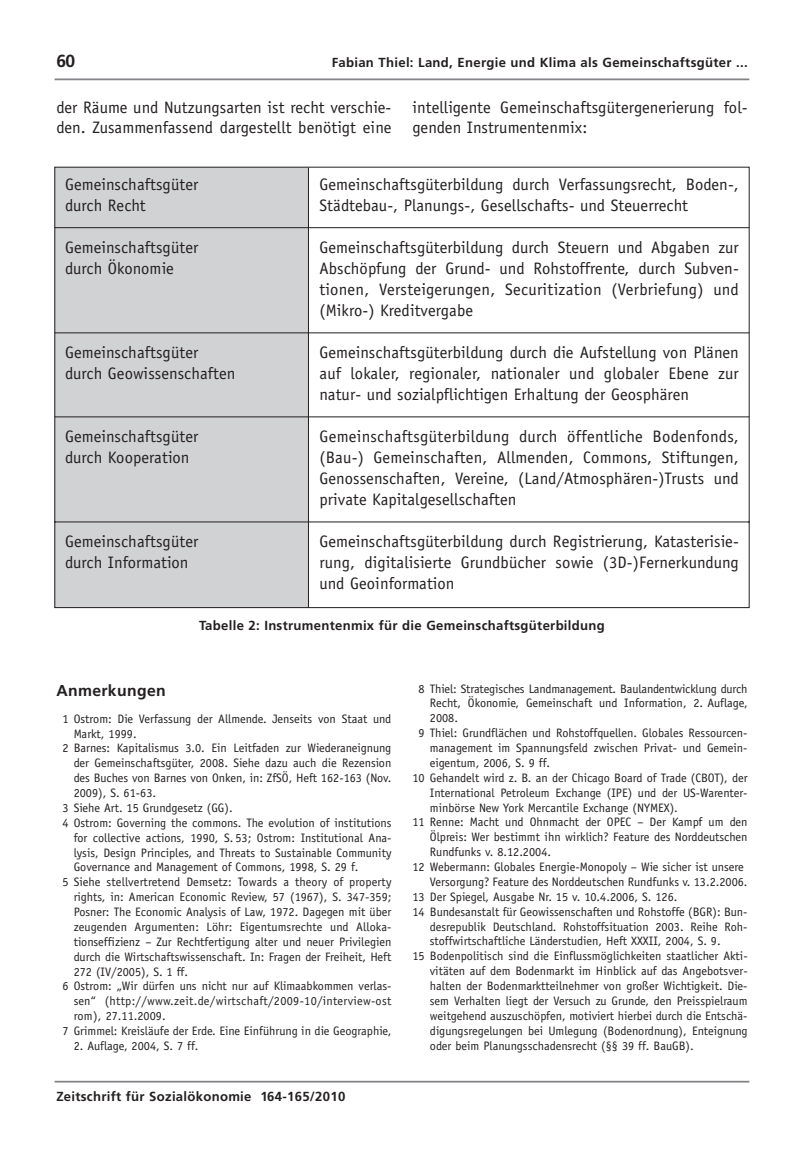
<style>
.page{position:relative;width:804px;height:1171px;background:#fff}
.page>*{position:absolute;margin:0;border:0;box-sizing:border-box;transform-origin:0 0}
.t1{font:700 17.5px "Frutiger";color:#231f20}
.t2{font:16.62px/21px "Officina Sans";letter-spacing:.005em;color:#231f20}
.t3{font:700 15.75px "Frutiger";letter-spacing:.02em;color:#231f20}
.t4{font:700 13.12px "Frutiger";letter-spacing:.02em;color:#231f20}
.t5{font:12.25px "Officina Sans";color:#231f20}
.t6{font:12.25px "Officina Sans";letter-spacing:.025em;color:#231f20}
.s1{color:#fff}
</style>
<div class="page">
<hr style="left:55px;top:78px;width:694px;height:2px;background:#808285">
<hr style="left:55px;top:1081px;width:694px;height:1px;background:#808285">
<svg style="left:54px;top:167px;width:695px;height:441px"></svg>
<h1 class="t1" style="left:56px;top:54px;width:20px">60</h1>
<p class="t4" style="left:332px;top:57px;width:417px">Fabian Thiel: Land, Energie und Klima als Gemeinschaftsgüter ...</p>
<h2 class="t2" style="left:56px;top:99px;width:336px;line-height:19.9px">der Räume und Nutzungsarten ist recht verschie&shy;den. Zusammenfassend dargestellt benötigt eine</h2>
<h2 class="t2" style="left:412px;top:99px;width:336px;line-height:19.9px">intelligente Gemeinschaftsgütergenerierung fol&shy;genden Instrumentenmix:</h2>
<h2 class="t2" style="left:65px;top:175px;width:135px">Gemeinschaftsgüter durch Recht</h2>
<h2 class="t2" style="left:65px;top:238px;width:135px">Gemeinschaftsgüter durch Ökonomie</h2>
<h2 class="t2" style="left:65px;top:343px;width:172px">Gemeinschaftsgüter durch Geowissenschaften</h2>
<h2 class="t2" style="left:65px;top:427px;width:135px">Gemeinschaftsgüter durch Kooperation</h2>
<h2 class="t2" style="left:65px;top:532px;width:135px">Gemeinschaftsgüter durch Information</h2>
<h2 class="t2" style="left:319px;top:175px;width:421px">Gemeinschaftsgüterbildung durch Verfassungsrecht, Boden-,<br>Städtebau-, Planungs-, Gesellschafts- und Steuerrecht</h2>
<h2 class="t2" style="left:319px;top:238px;width:421px;text-align:justify">Gemeinschaftsgüterbildung durch Steuern und Abgaben zur Abschöpfung der Grund- und Rohstoffrente, durch Subven&shy;tionen, Versteigerungen, Securitization (Verbriefung) und (Mikro-) Kreditvergabe</h2>
<h2 class="t2" style="left:319px;top:343px;width:421px;text-align:justify">Gemeinschaftsgüterbildung durch die Aufstellung von Plänen auf lokaler, regionaler, nationaler und globaler Ebene zur natur- und sozialpflichtigen Erhaltung der Geosphären</h2>
<h2 class="t2" style="left:319px;top:427px;width:421px;text-align:justify">Gemeinschaftsgüterbildung durch öffentliche Bodenfonds, (Bau-) Gemeinschaften, Allmenden, Commons, Stiftungen, Genossenschaften, Vereine, (Land/Atmosphären-)Trusts und private Kapitalgesellschaften</h2>
<h2 class="t2" style="left:319px;top:532px;width:421px;text-align:justify">Gemeinschaftsgüterbildung durch Registrierung, Katasterisie&shy;rung, digitalisierte Grundbücher sowie (3D-)Fernerkundung und Geoinformation</h2>
<p class="t4" style="left:199px;top:620px;width:407px">Tabelle 2: Instrumentenmix für die Gemeinschaftsgüterbildung</p>
<p class="t3" style="left:56px;top:684px;width:111px">Anmerkungen</p>
<p class="t5" style="left:56px;top:714px;width:336px"><span class="s1">0</span>1 Ostrom: Die Verfassung der Allmende. Jenseits von Staat und</p>
<p class="t5" style="left:74px;top:728px;width:64px">Markt, 1999.</p>
<p class="t5" style="left:56px;top:743px;width:336px"><span class="s1">0</span>2 Barnes: Kapitalismus 3.0. Ein Leitfaden zur Wiederaneignung</p>
<p class="t5" style="left:74px;top:758px;width:319px">der Gemeinschaftsgüter, 2008. Siehe dazu auch die Rezension</p>
<p class="t5" style="left:74px;top:773px;width:319px">des Buches von Barnes von Onken, in: ZfSÖ, Heft 162-163 (Nov.</p>
<p class="t5" style="left:74px;top:788px;width:84px">2009), S. 61-63.</p>
<p class="t5" style="left:56px;top:803px;width:178px"><span class="s1">0</span>3 Siehe Art. 15 Grundgesetz (GG).</p>
<p class="t5" style="left:56px;top:818px;width:336px"><span class="s1">0</span>4 Ostrom: Governing the commons. The evolution of institutions</p>
<p class="t5" style="left:74px;top:833px;width:319px">for collective actions, 1990, S. 53; Ostrom: Institutional Ana-</p>
<p class="t5" style="left:74px;top:847px;width:319px">lysis, Design Principles, and Threats to Sustainable Community</p>
<p class="t5" style="left:74px;top:862px;width:286px">Governance and Management of Commons, 1998, S. 29 f.</p>
<p class="t5" style="left:56px;top:877px;width:336px"><span class="s1">0</span>5 Siehe stellvertretend Demsetz: Towards a theory of property</p>
<p class="t5" style="left:74px;top:892px;width:319px">rights, in: American Economic Review, 57 (1967), S. 347-359;</p>
<p class="t5" style="left:74px;top:907px;width:319px">Posner: The Economic Analysis of Law, 1972. Dagegen mit über</p>
<p class="t5" style="left:74px;top:922px;width:319px">zeugenden Argumenten: Löhr: Eigentumsrechte und Alloka-</p>
<p class="t5" style="left:74px;top:937px;width:319px">tionseffizienz – Zur Rechtfertigung alter und neuer Privilegien</p>
<p class="t5" style="left:74px;top:952px;width:319px">durch die Wirtschaftswissenschaft. In: Fragen der Freiheit, Heft</p>
<p class="t5" style="left:74px;top:966px;width:116px">272 (IV/2005), S. 1 ff.</p>
<p class="t5" style="left:56px;top:981px;width:336px"><span class="s1">0</span>6 Ostrom: „Wir dürfen uns nicht nur auf Klimaabkommen verlas-</p>
<p class="t6" style="left:74px;top:996px;width:319px">sen“ (http://www.zeit.de/wirtschaft/2009-10/interview-ost</p>
<p class="t5" style="left:74px;top:1011px;width:93px">rom), 27.11.2009.</p>
<p class="t5" style="left:56px;top:1026px;width:336px"><span class="s1">0</span>7 Grimmel: Kreisläufe der Erde. Eine Einführung in die Geographie,</p>
<p class="t5" style="left:74px;top:1041px;width:126px">2. Auflage, 2004, S. 7 ff.</p>
<p class="t4" style="left:56px;top:1091px;width:290px">Zeitschrift für Sozialökonomie 164-165/2010</p>
<p class="t5" style="left:412px;top:684px;width:336px"><span class="s1">0</span>8 Thiel: Strategisches Landmanagement. Baulandentwicklung durch</p>
<p class="t5" style="left:430px;top:698px;width:319px">Recht, Ökonomie, Gemeinschaft und Information, 2. Auflage,</p>
<p class="t5" style="left:430px;top:713px;width:30px">2008.</p>
<p class="t5" style="left:412px;top:728px;width:336px"><span class="s1">0</span>9 Thiel: Grundflächen und Rohstoffquellen. Globales Ressourcen-</p>
<p class="t5" style="left:430px;top:743px;width:319px">management im Spannungsfeld zwischen Privat- und Gemein-</p>
<p class="t5" style="left:430px;top:758px;width:122px">eigentum, 2006, S. 9 ff.</p>
<p class="t5" style="left:412px;top:773px;width:336px">10 Gehandelt wird z. B. an der Chicago Board of Trade (CBOT), der</p>
<p class="t5" style="left:430px;top:788px;width:319px">International Petroleum Exchange (IPE) und der US-Warenter-</p>
<p class="t5" style="left:430px;top:803px;width:249px">minbörse New York Mercantile Exchange (NYMEX).</p>
<p class="t5" style="left:412px;top:817px;width:336px">11 Renne: Macht und Ohnmacht der OPEC – Der Kampf um den</p>
<p class="t5" style="left:430px;top:832px;width:319px">Ölpreis: Wer bestimmt ihn wirklich? Feature des Norddeutschen</p>
<p class="t5" style="left:430px;top:847px;width:123px">Rundfunks v. 8.12.2004.</p>
<p class="t5" style="left:412px;top:862px;width:333px">12 Webermann: Globales Energie-Monopoly – Wie sicher ist unsere</p>
<p class="t5" style="left:430px;top:877px;width:319px">Versorgung? Feature des Norddeutschen Rundfunks v. 13.2.2006.</p>
<p class="t5" style="left:412px;top:892px;width:266px">13 Der Spiegel, Ausgabe Nr. 15 v. 10.4.2006, S. 126.</p>
<p class="t5" style="left:412px;top:907px;width:336px">14 Bundesanstalt für Geowissenschaften und Rohstoffe (BGR): Bun-</p>
<p class="t5" style="left:430px;top:921px;width:319px">desrepublik Deutschland. Rohstoffsituation 2003. Reihe Roh-</p>
<p class="t5" style="left:430px;top:936px;width:292px">stoffwirtschaftliche Länderstudien, Heft XXXII, 2004, S. 9.</p>
<p class="t5" style="left:412px;top:951px;width:336px">15 Bodenpolitisch sind die Einflussmöglichkeiten staatlicher Akti-</p>
<p class="t5" style="left:430px;top:966px;width:319px">vitäten auf dem Bodenmarkt im Hinblick auf das Angebotsver-</p>
<p class="t5" style="left:430px;top:981px;width:319px">halten der Bodenmarktteilnehmer von großer Wichtigkeit. Die-</p>
<p class="t5" style="left:430px;top:996px;width:319px">sem Verhalten liegt der Versuch zu Grunde, den Preisspielraum</p>
<p class="t5" style="left:430px;top:1011px;width:319px">weitgehend auszuschöpfen, motiviert hierbei durch die Entschä-</p>
<p class="t5" style="left:430px;top:1026px;width:319px">digungsregelungen bei Umlegung (Bodenordnung), Enteignung</p>
<p class="t5" style="left:430px;top:1040px;width:265px">oder beim Planungsschadensrecht (§§ 39 ff. BauGB).</p>
</div>
